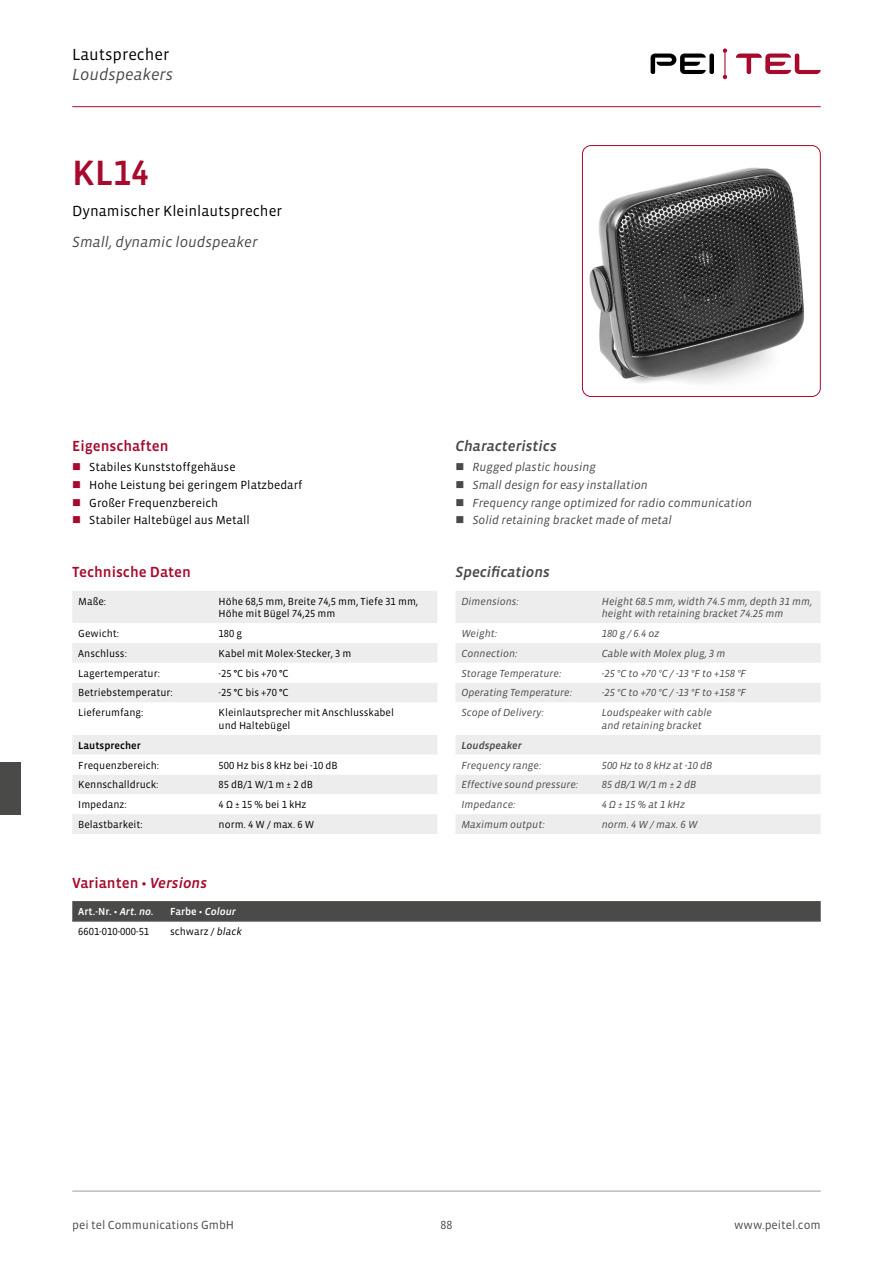
<style>
.page{position:relative;width:893px;height:1263px;background:#fff}
.page>*{position:absolute;margin:0;border:0;box-sizing:border-box;transform-origin:0 0}
.t1{font:36px "Vista Sans Med";color:#a70a2d}
.t2{font:16.5px "Vista Sans";color:#000}
.t3{font:italic 16.5px "Vista Sans";color:#4a4a49}
.t4{font:15px "Vista Sans Med";color:#a70a2d}
.t5{font:italic 15px "Vista Sans Med";color:#4a4a49}
.t6{font:15px "Vista Sans";color:#000}
.t7{font:italic 15px "Vista Sans";color:#4a4a49}
.t8{font:italic 12px/17.5px "Vista Sans";color:#4a4a49}
.t9{font:12px/17.5px "Vista Sans";color:#000}
.t10{font:12px "Vista Sans";color:#4a4a49}
.t11{font:12px "Vista Sans Alt";color:#4a4a49}
.t12{font:italic 10.5px/12.6px "Vista Sans";color:#4a4a49}
.t13{font:10.5px/12.6px "Vista Sans";color:#000}
.t14{font:10.5px "Vista Sans Med";color:#fff}
.t15{font:10.5px "Vista Sans Alt";color:#000}
.t16{font:10.5px "Vista Sans Med";color:#000}
.t17{font:italic 10.5px "Vista Sans Med";color:#4a4a49}
.t18{font:10.5px "Vista Sans Alt Book Ita";color:#4a4a49}
.s1{font-family:"Vista Sans Alt Med"}
.s2{font-family:"Vista Sans Alt"}
.s3{font-family:"Vista Sans"}
.s4{font-style:italic}
.s5{font-family:"Vista Sans Alt Book Ita";font-style:normal}
.s6{font-family:"Vista Sans";font-style:italic}
</style>
<div class="page">
<hr style="left:72px;top:106px;width:749px;height:1px;background:#a70a2d">
<hr style="left:72px;top:1191px;width:749px;height:1px;background:#9d9d9c">
<svg style="left:723px;top:48px;width:4px;height:31px"></svg>
<svg style="left:651px;top:54px;width:63px;height:20px"></svg>
<svg style="left:736px;top:54px;width:85px;height:20px"></svg>
<div style="left:0;top:762px;width:21px;height:53px;background:#4a4a49"></div>
<img style="left:582px;top:146px;width:238px;height:250px">
<div style="left:582px;top:145px;width:239px;height:252px;border:1px solid #a70a2d;border-radius:9px"></div>
<div style="left:72px;top:591px;width:365px;height:243px;background:#ededed"></div>
<svg style="left:72px;top:623px;width:365px;height:191px"></svg>
<div style="left:456px;top:591px;width:365px;height:243px;background:#ededed"></div>
<svg style="left:456px;top:623px;width:365px;height:191px"></svg>
<div style="left:72px;top:901px;width:749px;height:19px;background:#4a4a49"></div>
<hr style="left:72px;top:920px;width:92px;height:2px;background:#4a4a49">
<hr style="left:164px;top:920px;width:657px;height:2px;background:#4a4a49">
<h2 class="t2" style="left:72px;top:46px;width:99px">Lautsprecher</h2>
<h2 class="t3" style="left:72px;top:66px;width:102px">Loudspeakers</h2>
<h1 class="t1" style="left:72px;top:155px;width:78px">KL<span class="s1">14</span></h1>
<h3 class="t6" style="left:72px;top:203px;width:211px">Dynamischer Kleinlautsprecher</h3>
<h3 class="t7" style="left:72px;top:234px;width:187px">Small, dynamic loudspeaker</h3>
<h3 class="t4" style="left:72px;top:438px;width:98px">Eigenschaften</h3>
<p class="t9" style="left:89px;top:459px;width:215px">Stabiles Kunststoffgehäuse<br>Hohe Leistung bei geringem Platzbedarf<br>Großer Frequenzbereich<br>Stabiler Haltebügel aus Metall</p>
<h3 class="t4" style="left:72px;top:564px;width:120px">Technische Daten</h3>
<p class="t13" style="left:78px;top:595px;width:29px">Maße:</p>
<p class="t13" style="left:219px;top:595px;width:201px">Höhe <span class="s2">68,5</span> mm, Breite <span class="s2">74,5</span> mm, Tiefe <span class="s2">31</span> mm,<br>Höhe mit Bügel <span class="s2">74,25</span> mm</p>
<p class="t13" style="left:78px;top:627px;width:42px">Gewicht:</p>
<p class="t15" style="left:219px;top:628px;width:25px">180 <span class="s3">g</span></p>
<p class="t13" style="left:78px;top:647px;width:50px">Anschluss:</p>
<p class="t13" style="left:219px;top:647px;width:134px">Kabel mit Molex-Stecker, <span class="s2">3</span> m</p>
<p class="t13" style="left:78px;top:667px;width:83px">Lagertemperatur:</p>
<p class="t13" style="left:219px;top:667px;width:71px">-<span class="s2">25 °</span>C bis +<span class="s2">70 °</span>C</p>
<p class="t13" style="left:78px;top:687px;width:96px">Betriebstemperatur:</p>
<p class="t13" style="left:219px;top:687px;width:71px">-<span class="s2">25 °</span>C bis +<span class="s2">70 °</span>C</p>
<p class="t13" style="left:78px;top:707px;width:67px">Lieferumfang:</p>
<p class="t13" style="left:219px;top:707px;width:177px">Kleinlautsprecher mit Anschlusskabel und Haltebügel</p>
<p class="t16" style="left:78px;top:740px;width:64px">Lautsprecher</p>
<p class="t13" style="left:78px;top:759px;width:82px">Frequenzbereich:</p>
<p class="t13" style="left:219px;top:759px;width:121px"><span class="s2">500</span> Hz bis <span class="s2">8</span> kHz bei -<span class="s2">10</span> dB</p>
<p class="t13" style="left:78px;top:779px;width:82px">Kennschalldruck:</p>
<p class="t13" style="left:219px;top:779px;width:96px"><span class="s2">85</span> dB/<span class="s2">1</span> W/<span class="s2">1</span> m ± <span class="s2">2</span> dB</p>
<p class="t13" style="left:78px;top:798px;width:50px">Impedanz:</p>
<p class="t13" style="left:219px;top:798px;width:89px"><span class="s2">4</span> Ω ± <span class="s2">15 %</span> bei <span class="s2">1</span> kHz</p>
<p class="t13" style="left:78px;top:818px;width:66px">Belastbarkeit:</p>
<p class="t13" style="left:219px;top:818px;width:97px">norm. <span class="s2">4</span> W / max. <span class="s2">6</span> W</p>
<h3 class="t4" style="left:72px;top:875px;width:136px">Varianten • <span class="s4">Versions</span></h3>
<p class="t14" style="left:78px;top:906px;width:77px">Art.-Nr. • <span class="s4">Art. no.</span></p>
<p class="t14" style="left:170px;top:906px;width:67px">Farbe • <span class="s4">Colour</span></p>
<p class="t15" style="left:78px;top:926px;width:72px">6601-010-000-51</p>
<p class="t13" style="left:170px;top:925px;width:73px">schwarz / <span class="s4">black</span></p>
<h3 class="t5" style="left:455px;top:438px;width:103px">Characteristics</h3>
<p class="t8" style="left:472px;top:459px;width:281px">Rugged plastic housing<br>Small design for easy installation<br>Frequency range optimized for radio communication Solid retaining bracket made of metal</p>
<h3 class="t5" style="left:455px;top:564px;width:96px">Specifications</h3>
<p class="t12" style="left:461px;top:595px;width:59px">Dimensions:</p>
<p class="t12" style="left:602px;top:595px;width:212px">Height <span class="s5">68.5</span> mm, width <span class="s5">74.5</span> mm, depth <span class="s5">31</span> mm, height with retaining bracket <span class="s5">74.25</span> mm</p>
<p class="t12" style="left:461px;top:627px;width:37px">Weight:</p>
<p class="t18" style="left:602px;top:628px;width:59px">180 <span class="s6">g /</span> 6.4 <span class="s6">oz</span></p>
<p class="t12" style="left:461px;top:647px;width:57px">Connection:</p>
<p class="t12" style="left:602px;top:647px;width:125px">Cable with Molex plug, <span class="s5">3</span> m</p>
<p class="t12" style="left:461px;top:667px;width:101px">Storage Temperature:</p>
<p class="t12" style="left:602px;top:667px;width:146px">-<span class="s5">25 °</span>C to +<span class="s5">70 °</span>C / -<span class="s5">13 °</span>F to +<span class="s5">158 °</span>F</p>
<p class="t12" style="left:461px;top:687px;width:112px">Operating Temperature:</p>
<p class="t12" style="left:602px;top:687px;width:146px">-<span class="s5">25 °</span>C to +<span class="s5">70 °</span>C / -<span class="s5">13 °</span>F to +<span class="s5">158 °</span>F</p>
<p class="t12" style="left:461px;top:707px;width:84px">Scope of Delivery:</p>
<p class="t12" style="left:602px;top:707px;width:112px">Loudspeaker with cable and retaining bracket</p>
<p class="t17" style="left:461px;top:740px;width:62px">Loudspeaker</p>
<p class="t12" style="left:461px;top:759px;width:81px">Frequency range:</p>
<p class="t12" style="left:602px;top:759px;width:112px"><span class="s5">500</span> Hz to <span class="s5">8</span> kHz at -<span class="s5">10</span> dB</p>
<p class="t12" style="left:461px;top:779px;width:118px">Effective sound pressure:</p>
<p class="t12" style="left:602px;top:779px;width:96px"><span class="s5">85</span> dB/<span class="s5">1</span> W/<span class="s5">1</span> m ± <span class="s5">2</span> dB</p>
<p class="t12" style="left:461px;top:798px;width:55px">Impedance:</p>
<p class="t12" style="left:602px;top:798px;width:85px"><span class="s5">4</span> Ω ± <span class="s5">15 %</span> at <span class="s5">1</span> kHz</p>
<p class="t12" style="left:461px;top:818px;width:85px">Maximum output:</p>
<p class="t12" style="left:602px;top:818px;width:97px">norm. <span class="s5">4</span> W / max. <span class="s5">6</span> W</p>
<p class="t10" style="left:72px;top:1219px;width:163px">pei tel Communications GmbH</p>
<p class="t11" style="left:440px;top:1219px;width:13px">88</p>
<p class="t10" style="left:734px;top:1219px;width:88px">www.peitel.com</p>
</div>
